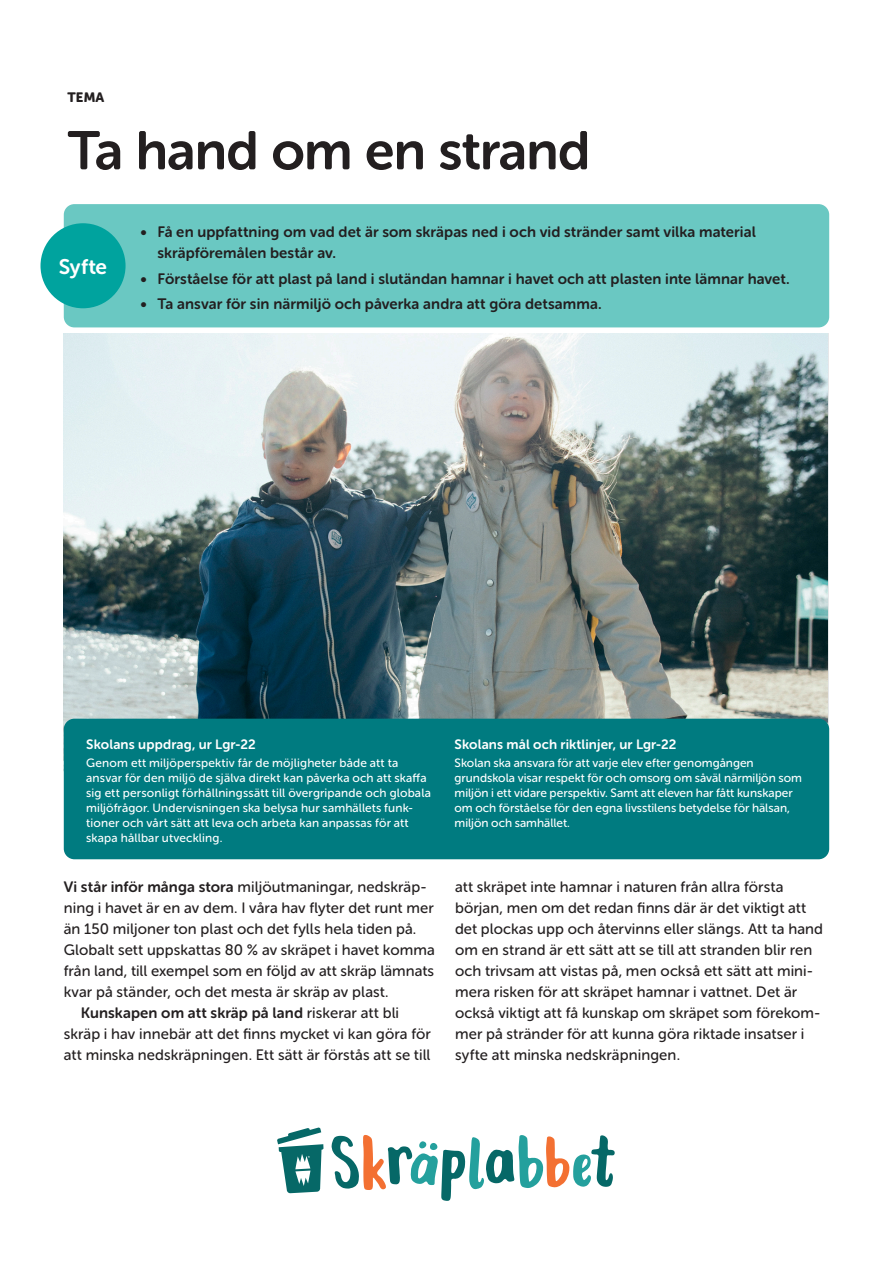
<style>
.page{position:relative;width:893px;height:1263px;background:#fff}
.page>*{position:absolute;margin:0;border:0;box-sizing:border-box;transform-origin:0 0}
._01__Rubrik_Sida_1___Museo_Sans_36_pkt___{font:54px "Museo Sans Rounded 700";letter-spacing:-.015em;color:#231f20}
._02__Pratbubbla___Museo_700_14_18_pkt___c{font:21px "Museo Sans Rounded 700";letter-spacing:-.005em;color:#fff}
._06__Underrubrik_TEMA_-_Museo_500_10_14__{font:15px/21px "Museo Sans Rounded 500";letter-spacing:.005em;color:#231f20}
._06__Underrubrik_TEMA_-_Museo_500_10_14_p{font:15px/21px "Museo Sans Rounded 500";letter-spacing:.005em;color:#231f20}
._06__Underrubrik_TEMA_Museo_700___10_14__{font:15px/21px "Museo Sans Rounded 700";letter-spacing:.005em;color:#231f20}
._07__Rubrik_Museo_700___9_10_pkt{font:13.5px "Museo Sans Rounded 700";letter-spacing:.01em;color:#fff}
._00__RUBRIK_Museo_900___9_10_pkt_-_centre{font:13.5px "Museo Sans Rounded 900";color:#231f20}
._08__Bröd_ruta___Museo_500__8_10_pkt{font:12px/15px "Museo Sans Rounded 500";letter-spacing:.005em;color:#fff}
.s1{font-family:"Museo Sans Rounded 700"}
</style>
<div class="page">
<div style="left:64px;top:204px;width:765px;height:123px;background:#6ac8c2;border-radius:11px"></div>
<div style="left:41px;top:223px;width:85px;height:85px;background:#00a39e;border-radius:50%"></div>
<img style="left:64px;top:334px;width:763px;height:392px">
<svg style="left:331px;top:1135px;width:284px;height:66px"></svg>
<svg style="left:277px;top:1127px;width:47px;height:66px"></svg>
<div style="left:64px;top:719px;width:765px;height:140px;background:#007b80;border-radius:11px"></div>
<p class="_00__RUBRIK_Museo_900___9_10_pkt_-_centre" style="left:68px;top:89px;width:38px">TEMA</p>
<p class="_01__Rubrik_Sida_1___Museo_Sans_36_pkt___" style="left:68px;top:121px;width:524px">Ta hand om en strand</p>
<p class="_02__Pratbubbla___Museo_700_14_18_pkt___c" style="left:59px;top:255px;width:50px">Syfte</p>
<p class="_06__Underrubrik_TEMA_Museo_700___10_14__" style="left:157px;top:222px;width:600px;text-indent:-17px">• Få en uppfattning om vad det är som skräpas ned i och vid stränder samt vilka material skräpföremålen består av.</p>
<p class="_06__Underrubrik_TEMA_Museo_700___10_14__" style="left:140px;top:268px;width:651px">• Förståelse för att plast på land i slutändan hamnar i havet och att plasten inte lämnar havet.</p>
<p class="_06__Underrubrik_TEMA_Museo_700___10_14__" style="left:140px;top:293px;width:463px">• Ta ansvar för sin närmiljö och påverka andra att göra detsamma.</p>
<p class="_07__Rubrik_Museo_700___9_10_pkt" style="left:86px;top:736px;width:171px">Skolans uppdrag, ur Lgr-22</p>
<p class="_08__Bröd_ruta___Museo_500__8_10_pkt" style="left:86px;top:755px;width:346px">Genom ett miljöperspektiv får de möjligheter både att ta ansvar för den miljö de själva direkt kan påverka och att skaffa sig ett personligt förhållningssätt till övergripande och globala miljöfrågor. Undervisningen ska belysa hur samhällets funk&shy;tioner och vårt sätt att leva och arbeta kan anpassas för att skapa hållbar utveckling.</p>
<p class="_06__Underrubrik_TEMA_-_Museo_500_10_14_p" style="left:64px;top:876px;width:373px"><span class="s1">Vi står inför många stora</span> miljöutmaningar, nedskräp&shy;ning i havet är en av dem. I våra hav flyter det runt mer än 150 miljoner ton plast och det fylls hela tiden på.<br>Globalt sett uppskattas 80 % av skräpet i havet komma från land, till exempel som en följd av att skräp lämnats kvar på ständer, och det mesta är skräp av plast.</p>
<p class="_06__Underrubrik_TEMA_-_Museo_500_10_14__" style="left:64px;top:1002px;width:368px;text-indent:17px"><span class="s1">Kunskapen om att skräp på land</span> riskerar att bli skräp i hav innebär att det finns mycket vi kan göra för att minska nedskräpningen. Ett sätt är förstås att se till</p>
<p class="_07__Rubrik_Museo_700___9_10_pkt" style="left:454px;top:736px;width:224px">Skolans mål och riktlinjer, ur Lgr-22</p>
<p class="_08__Bröd_ruta___Museo_500__8_10_pkt" style="left:454px;top:755px;width:349px">Skolan ska ansvara för att varje elev efter genomgången grundskola visar respekt för och omsorg om såväl närmiljön som miljön i ett vidare perspektiv. Samt att eleven har fått kunskaper om och förståelse för den egna livsstilens betydelse för hälsan, miljön och samhället.</p>
<p class="_06__Underrubrik_TEMA_-_Museo_500_10_14__" style="left:455px;top:876px;width:370px">att skräpet inte hamnar i naturen från allra första början, men om det redan finns där är det viktigt att det plockas upp och återvinns eller slängs. Att ta hand om en strand är ett sätt att se till att stranden blir ren och trivsam att vistas på, men också ett sätt att mini&shy;mera risken för att skräpet hamnar i vattnet. Det är också viktigt att få kunskap om skräpet som förekom&shy;mer på stränder för att kunna göra riktade insatser i syfte att minska nedskräpningen.</p>
</div>
